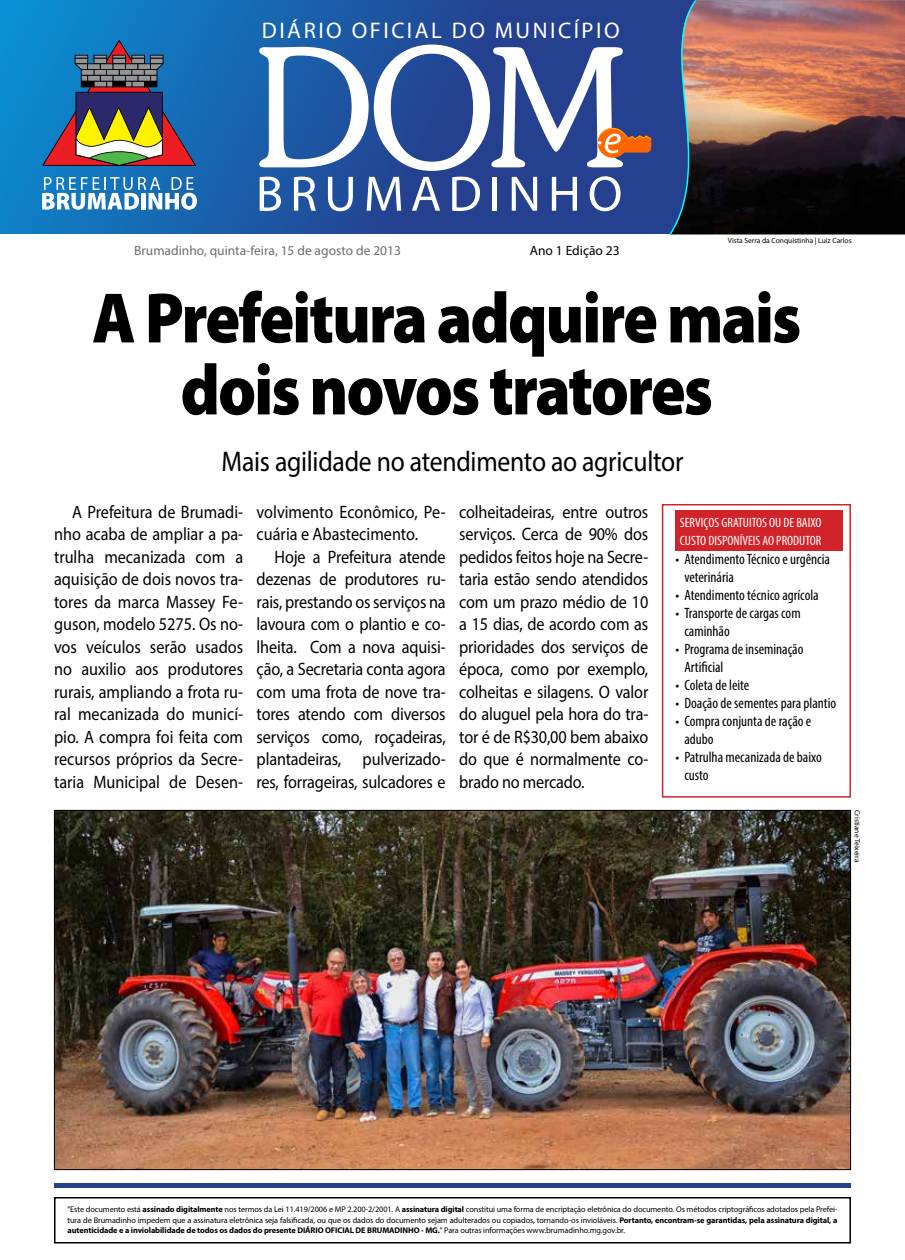
<style>
.page{position:relative;width:905px;height:1260px;background:#fff}
.page>*{position:absolute;margin:0;border:0;box-sizing:border-box;transform-origin:0 0}
.t1{font:300 166.5px "Souvenir IT Cby BT";color:#fff}
.t2{font:900 72px/72px "Myriad Pro";letter-spacing:-.03em;color:#000;text-align:center;scale:.9 1}
.t3{font:50.25px "Myriad Pro";letter-spacing:.14em;color:#fff}
.t4{font:28.5px "Myriad Pro";letter-spacing:-.01em;color:#000;scale:.9 1}
.t5{font:22.65px "Myriad Pro";letter-spacing:.11em;color:#fff}
.t6{font:18px/22.5px "Myriad Pro";letter-spacing:-.01em;color:#000;text-align:justify;scale:.9 1}
.t7{font:condensed 15px/18px "Myriad Pro";color:#000}
.t8{font:condensed 13.5px/18px "Myriad Pro";color:#fff}
.t9{font:13.5px "Myriad Pro";color:#6d6e71}
.t10{font:13.5px "Myriad Pro";color:#000}
.t11{font:8.25px/10.5px "Myriad Pro";letter-spacing:-.01em;color:#000;text-align:justify}
.t12{font:7.5px "Myriad Pro";color:#000}
.s1{font-weight:700}
</style>
<div class="page">
<hr style="left:55px;top:1184px;width:795px;height:4px;background:#25408f">
<div style="left:54px;top:1197px;width:796px;height:47px;border:2px solid #000"></div>
<img style="left:56px;top:812px;width:792px;height:356px">
<svg style="left:0;top:0;width:656px;height:234px;background:#1d54a0"></svg>
<img style="left:716px;top:0;width:188px;height:234px">
<svg style="left:42px;top:30px;width:154px;height:136px;background:#536c81"></svg>
<svg style="left:42px;top:177px;width:155px;height:33px"></svg>
<svg style="left:597px;top:128px;width:54px;height:30px;background:#b66945"></svg>
<svg style="left:657px;top:0;width:59px;height:235px;background:#545470"></svg>
<div style="left:662px;top:504px;width:188px;height:294px;background:#fff;border:2px solid #d2232a"></div>
<div style="left:675px;top:511px;width:168px;height:40px;background:#d2232a"></div>
<p class="t5" style="left:262px;top:17px;width:359px">DIÁRIO OFICIAL DO MUNICÍPIO</p>
<h1 class="t1" style="left:254px;top:6px;width:374px">DOM</h1>
<h3 class="t3" style="left:256px;top:163px;width:368px">BRUMADINHO</h3>
<p class="t12" style="left:728px;top:236px;width:125px">Vista Serra da Conquistinha | Luiz Carlos</p>
<p class="t9" style="left:134px;top:242px;width:268px">Brumadinho, quinta-feira, 15 de agosto de 2013</p>
<p class="t10" style="left:530px;top:243px;width:91px">Ano 1 Edição 23</p>
<h2 class="t2" style="left:92px;top:283px;width:789px">A Prefeitura adquire mais dois novos tratores</h2>
<h3 class="t4" style="left:221px;top:444px;width:514px">Mais agilidade no atendimento ao agricultor</h3>
<p class="t6" style="left:54px;top:500px;width:212px;text-indent:18px">A Prefeitura de Brumadi&shy;nho acaba de ampliar a pa&shy;trulha mecanizada com a aquisição de dois novos tra&shy;tores da marca Massey Fe&shy;guson, modelo 5275. Os no&shy;vos veículos serão usados no auxilio aos produtores rurais, ampliando a frota ru&shy;ral mecanizada do municí&shy;pio. A compra foi feita com recursos próprios da Secre&shy;taria Municipal de Desen-</p>
<p class="t6" style="left:459px;top:500px;width:212px">colheitadeiras, entre outros serviços. Cerca de 90% dos pedidos feitos hoje na Secre&shy;taria estão sendo atendidos com um prazo médio de 10 a 15 dias, de acordo com as prioridades dos serviços de época, como por exemplo, colheitas e silagens. O valor do aluguel pela hora do tra&shy;tor é de R$30,00 bem abaixo do que é normalmente co&shy;brado no mercado.</p>
<p class="t6" style="left:256px;top:500px;width:212px">volvimento Econômico, Pe&shy;cuária e Abastecimento.</p>
<p class="t6" style="left:256px;top:545px;width:212px;text-indent:18px">Hoje a Prefeitura atende dezenas de produtores ru&shy;rais, prestando os serviços na lavoura com o plantio e co&shy;lheita. Com a nova aquisi&shy;ção, a Secretaria conta agora com uma frota de nove tra&shy;tores atendo com diversos serviços como, roçadeiras, plantadeiras, pulverizado&shy;res, forrageiras, sulcadores e</p>
<p class="t7" style="left:684px;top:550px;width:147px;text-indent:-9px">• AtendimentoTécnico e urgência veterinária</p>
<p class="t8" style="left:680px;top:513px;width:143px">SERVIÇOS GRATUITOS OU DE BAIXO<br>CUSTO DISPONÍVEIS AO PRODUTOR</p>
<p class="t7" style="left:675px;top:586px;width:145px">• Atendimento técnico agrícola</p>
<p class="t7" style="left:684px;top:604px;width:118px;text-indent:-9px">• Transporte de cargas com caminhão</p>
<p class="t7" style="left:684px;top:640px;width:121px;text-indent:-9px">• Programa de inseminação<br>Artificial</p>
<p class="t7" style="left:675px;top:676px;width:76px">• Coleta de leite</p>
<p class="t7" style="left:675px;top:694px;width:162px">• Doação de sementes para plantio</p>
<p class="t7" style="left:684px;top:712px;width:128px;text-indent:-9px">• Compra conjunta de ração e adubo</p>
<p class="t7" style="left:684px;top:748px;width:139px;text-indent:-9px">• Patrulha mecanizada de baixo custo</p>
<p class="t12" style="left:862px;top:810px;width:54px;rotate:90deg">Cristiane Teixeira</p>
<p class="t11" style="left:68px;top:1204px;width:771px">"Este documento está <span class="s1">assinado digitalmente</span> nos termos da Lei 11.419/2006 e MP 2.200-2/2001. A <span class="s1">assinatura digital</span> constitui uma forma de encriptação eletrônica do documento. Os métodos criptográficos adotados pela Prefei&shy;tura de Brumadinho impedem que a assinatura eletrônica seja falsificada, ou que os dados do documento sejam adulterados ou copiados, tornando-os invioláveis. <span class="s1">Portanto, encontram-se garantidas, pela assinatura digital, a autenticidade e a inviolabilidade de todos os dados do presente DIÁRIO OFICIAL DE BRUMADINHO - MG.</span>" Para outras informações www.brumadinho.mg.gov.br.</p>
</div>
